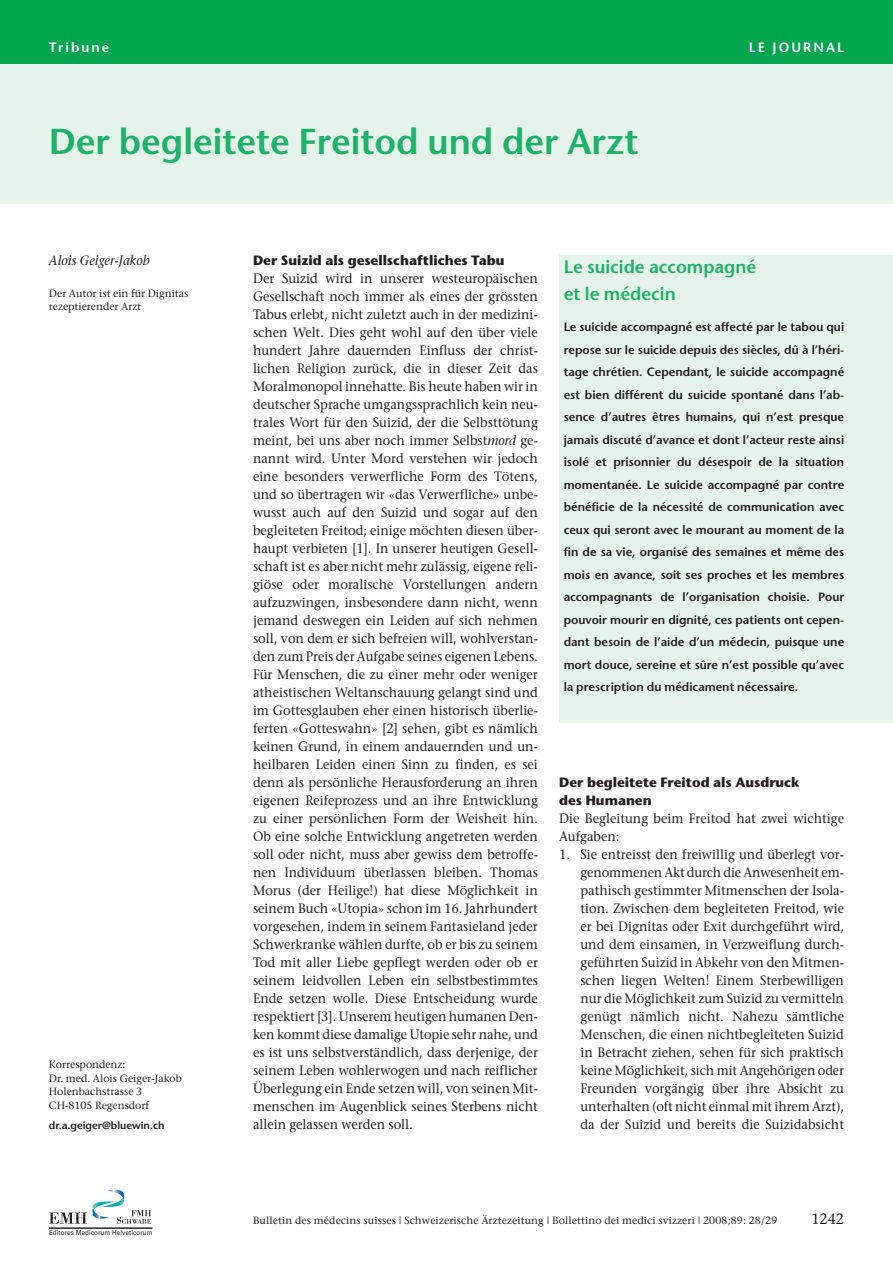
<style>
.page{position:relative;width:893px;height:1263px;background:#fff}
.page>*{position:absolute;margin:0;border:0;box-sizing:border-box;transform-origin:0 0}
.t1{font:600 36px "Stone Sans";color:#1eb26a}
.t2{font:600 18px/27px "Stone Sans";color:#1eb26a}
.t3{font:15px "Stone Serif";color:#231f20;scale:.95 1}
.t4{font:13.5px/18px "Stone Serif";color:#231f20;text-align:justify;scale:.95 1}
.t5{font:700 13.5px/18px "Stone Sans";color:#231f20}
.t6{font:italic 13.5px "Stone Serif";color:#231f20;scale:.95 1}
.t7{font:600 13.5px "Stone Sans";letter-spacing:.15em;color:#fff}
.t8{font:600 12px/22.5px "Stone Sans";color:#231f20;text-align:justify}
.t9{font:10.5px/13.5px "Stone Serif";color:#231f20}
.t10{font:600 10.5px "Stone Sans";color:#231f20}
.t11{font:6.9px "Univers";letter-spacing:.015em;color:#231f20;scale:.9 1}
.s1{font-style:italic}
</style>
<div class="page">
<div style="left:0;top:60px;width:893px;height:144px;background:#e6f3ea"></div>
<div style="left:0;top:0;width:893px;height:64px;background:#00a54f"></div>
<svg style="left:49px;top:1189px;width:102px;height:35px"></svg>
<hr style="left:49px;top:1228px;width:103px;height:1px;background:#231f20">
<div style="left:559px;top:255px;width:334px;height:468px;background:#e6f3ea"></div>
<p class="t7" style="left:49px;top:42px;width:62px">Tribune</p>
<p class="t7" style="left:749px;top:42px;width:97px">LE JOURNAL</p>
<h1 class="t1" style="left:49px;top:127px;width:591px">Der begleitete Freitod und der Arzt</h1>
<p class="t6" style="left:49px;top:255px;width:108px">Alois Geiger-Jakob</p>
<p class="t9" style="left:49px;top:287px;width:141px">Der Autor ist ein für Dignitas rezeptierender Arzt</p>
<p class="t9" style="left:49px;top:1059px;width:135px">Korrespondenz:<br>Dr. med. Alois Geiger-Jakob<br>Holenbachstrasse 3<br>CH-8105 Regensdorf</p>
<p class="t10" style="left:49px;top:1121px;width:117px">dr.a.geiger@bluewin.ch</p>
<p class="t11" style="left:49px;top:1229px;width:117px">Editores Medicorum Helveticorum</p>
<p class="t5" style="left:253px;top:253px;width:253px">Der Suizid als gesellschaftliches Tabu</p>
<p class="t4" style="left:253px;top:271px;width:301px">Der Suizid wird in unserer westeuropäischen Gesellschaft noch immer als eines der grössten Tabus erlebt, nicht zuletzt auch in der medizini&shy;schen Welt. Dies geht wohl auf den über viele hundert Jahre dauernden Einfluss der christ - lichen Religion zurück, die in dieser Zeit das Moralmonopol innehatte. Bis heute haben wir in deutscher Sprache umgangssprachlich kein neu&shy;trales Wort für den Suizid, der die Selbsttötung meint, bei uns aber noch immer Selbst<span class="s1">mord</span> ge&shy;nannt wird. Unter Mord verstehen wir jedoch eine besonders verwerfliche Form des Tötens, und so übertragen wir «das Verwerfliche» unbe&shy;wusst auch auf den Suizid und sogar auf den begleiteten Freitod; einige möchten diesen über&shy;haupt verbieten [1]. In unserer heutigen Gesell&shy;schaft ist es aber nicht mehr zulässig, eigene reli&shy;giöse oder moralische Vorstellungen andern aufzuzwingen, insbesondere dann nicht, wenn jemand deswegen ein Leiden auf sich nehmen soll, von dem er sich befreien will, wohlverstan&shy;den zum Preis der Aufgabe seines eigenen Lebens.<br>Für Menschen, die zu einer mehr oder weniger atheistischen Weltanschauung gelangt sind und im Gottesglauben eher einen historisch überlie&shy;ferten «Gotteswahn» [2] sehen, gibt es nämlich keinen Grund, in einem andauernden und un&shy;heil baren Leiden einen Sinn zu finden, es sei denn als persönliche Herausforderung an ihren eigenen Reifeprozess und an ihre Entwicklung zu einer persönlichen Form der Weisheit hin.<br>Ob eine solche Entwicklung angetreten werden soll oder nicht, muss aber gewiss dem betroffe&shy;nen Individuum überlassen bleiben. Thomas Morus (der Heilige!) hat diese Möglichkeit in seinem Buch «Utopia» schon im 16. Jahrhundert vorgesehen, indem in seinem Fantasieland jeder Schwerkranke wählen durfte, ob er bis zu seinem Tod mit aller Liebe gepflegt werden oder ob er seinem leidvollen Leben ein selbstbestimmtes Ende setzen wolle. Diese Entscheidung wurde respektiert [3]. Unserem heutigen humanen Den&shy;ken kommt diese damalige Utopie sehr nahe, und es ist uns selbstverständlich, dass derjenige, der seinem Leben wohlerwogen und nach reiflicher Überlegung ein Ende setzen will, von seinen Mit&shy;menschen im Augenblick seines Sterbens nicht allein gelassen werden soll.</p>
<h2 class="t2" style="left:564px;top:255px;width:194px">Le suicide accompagné et le médecin</h2>
<p class="t8" style="left:564px;top:317px;width:282px">Le suicide accompagné est affecté par le tabou qui repose sur le suicide depuis des siècles, dû à l’héri&shy;tage chrétien. Cependant, le suicide accompagné est bien différent du suicide spontané dans l’ab&shy;sence d’autres êtres humains, qui n’est presque jamais discuté d’avance et dont l’acteur reste ainsi isolé et prisonnier du désespoir de la situation momentanée. Le suicide accompagné par contre bénéficie de la nécessité de communication avec ceux qui seront avec le mourant au moment de la fin de sa vie, organisé des semaines et même des mois en avance, soit ses proches et les membres accompagnants de l’organisation choisie. Pour pouvoir mourir en dignité, ces patients ont cepen&shy;dant besoin de l’aide d’un médecin, puisque une mort douce, sereine et sûre n’est possible qu’avec la prescription du médicament nécessaire.</p>
<p class="t5" style="left:559px;top:775px;width:242px">Der begleitete Freitod als Ausdruck des Humanen</p>
<p class="t4" style="left:559px;top:811px;width:301px">Die Begleitung beim Freitod hat zwei wichtige<br>Aufgaben:</p>
<p class="t4" style="left:580px;top:847px;width:279px;text-indent:-21px">1. Sie entreisst den freiwillig und überlegt vor&shy;genommenen Akt durch die Anwesenheit em&shy;pa thisch gestimmter Mitmenschen der Iso la&shy;tion. Zwischen dem begleiteten Freitod, wie er bei Dignitas oder Exit durchgeführt wird, und dem einsamen, in Verzweiflung durch&shy;geführten Suizid in Abkehr von den Mit men&shy;schen liegen Welten! Einem Sterbewilligen nur die Möglichkeit zum Suizid zu vermitteln genügt nämlich nicht. Nahezu sämtliche Men schen, die einen nichtbegleiteten Suizid in Betracht ziehen, sehen für sich praktisch keine Möglichkeit, sich mit Angehörigen oder Freunden vorgängig über ihre Absicht zu unterhalten (oft nicht einmal mit ihrem Arzt), da der Suizid und bereits die Suizidabsicht</p>
<p class="t9" style="left:253px;top:1214px;width:526px">Bulletin des médecins suisses | Schweizerische Ärztezeitung | Bollettino dei medici svizzeri | 2008;89: 28/29</p>
<p class="t3" style="left:811px;top:1213px;width:36px">1242</p>
</div>
